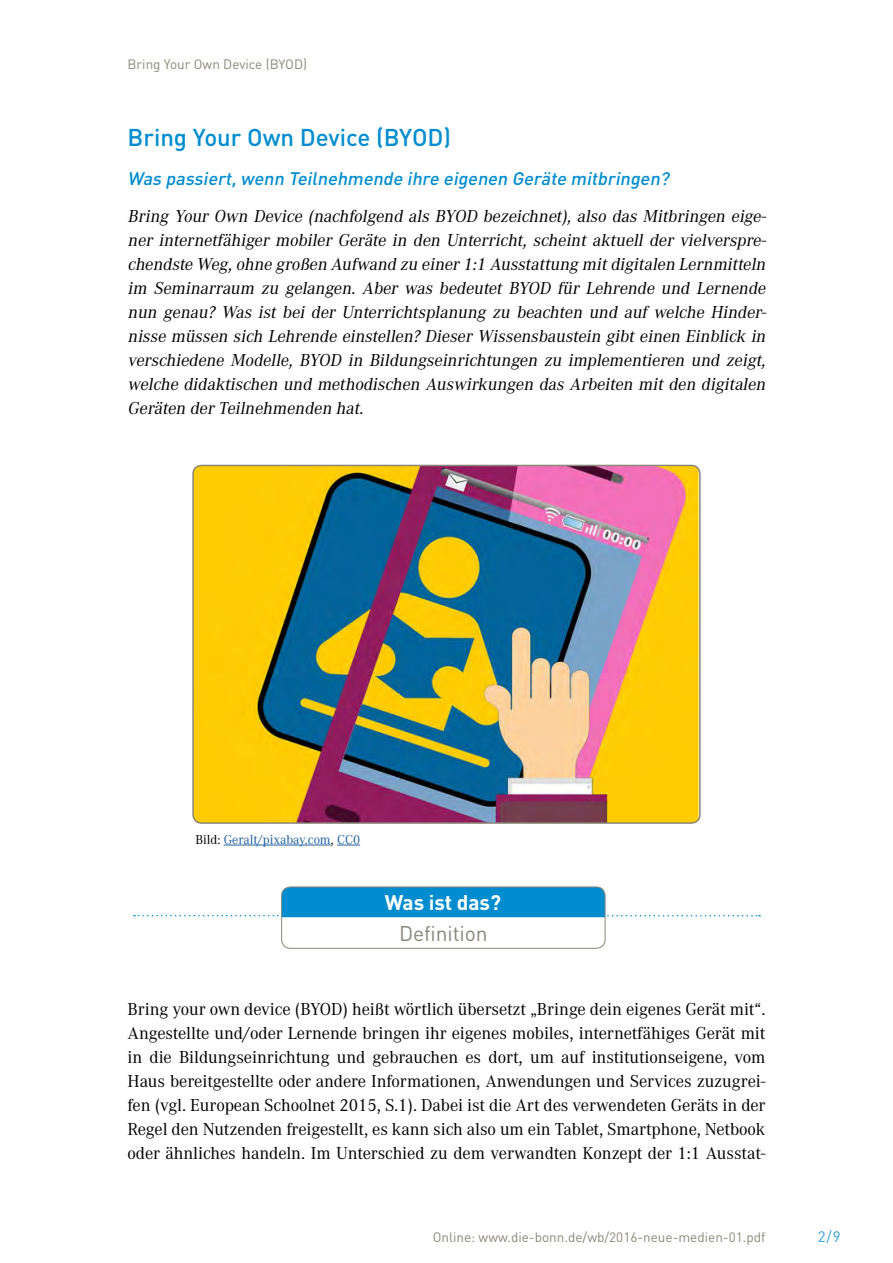
<style>
.page{position:relative;width:893px;height:1263px;background:#fff}
.page>*{position:absolute;margin:0;border:0;box-sizing:border-box;transform-origin:0 0}
.t1{font:500 24px "DIN Pro";color:#008dd0}
.t2{font:700 21px "DIN Pro";letter-spacing:-.005em;color:#fff}
.t3{font:21px "DIN Pro";letter-spacing:-.005em;color:#8a867a}
.t4{font:italic 18px/24px "Corporate A";letter-spacing:-.005em;color:#000;text-align:justify}
.t5{font:18px/24px "Corporate A";letter-spacing:-.005em;color:#000;text-align:justify}
.t6{font:italic 500 18px "DIN Pro";color:#008dd0}
.t7{font:15px "DIN Pro";color:#309dd7}
.t8{font:13.5px "DIN Pro";color:#8a867a}
.t9{font:13.5px "Corporate A";letter-spacing:-.005em;color:#215e9e}
.s1{color:#000}
</style>
<div class="page">
<hr style="left:224px;top:845px;width:107px;height:1px;background:#215e9e">
<svg style="left:337px;top:845px;width:23px;height:1px"></svg>
<img style="left:193px;top:465px;width:505px;height:356px">
<div style="left:192px;top:465px;width:509px;height:359px;border:2px solid #8a867a;border-radius:9px"></div>
<div style="left:281px;top:886px;width:324px;height:63px;border:1px solid #8a867a;border-radius:9px"></div>
<svg style="left:134px;top:887px;width:626px;height:30px"></svg>
<p class="t8" style="left:128px;top:53px;width:181px">Bring Your Own Device (BYOD)</p>
<h1 class="t1" style="left:128px;top:118px;width:325px">Bring Your Own Device (BYOD)</h1>
<p class="t6" style="left:128px;top:164px;width:547px">Was passiert,wenn Teilnehmende ihre eigenen Geräte mitbringen?</p>
<p class="t4" style="left:128px;top:205px;width:643px">Bring Your Own Device (nachfolgend als BYOD bezeichnet), also das Mitbringen eige&shy;ner internetfähiger mobiler Geräte in den Unterricht, scheint aktuell der vielverspre&shy;chendste Weg,ohne großen Aufwand zu einer1:1 Ausstattung mitdigitalen Lernmitteln im Seminarraum zu gelangen. Aber was bedeutet BYOD für Lehrende und Lernende nun genau? Was ist bei der Unterrichtsplanung zu beachten und auf welche Hinder&shy;nisse müssen sich Lehrende einstellen? Dieser Wissensbaustein gibt einen Einblick in verschiedene Modelle, BYOD in Bildungseinrichtungen zu implementieren und zeigt, welche didaktischen und methodischen Auswirkungen das Arbeiten mit den digitalen Geräten derTeilnehmenden hat.</p>
<p class="t9" style="left:196px;top:832px;width:166px"><span class="s1">Bild:</span> Geralt/pixabay.com<span class="s1">,</span> CC0</p>
<p class="t2" style="left:385px;top:885px;width:118px">Was ist das?</p>
<p class="t3" style="left:399px;top:916px;width:90px">Definition</p>
<p class="t5" style="left:128px;top:997px;width:639px">Bring your own device (BYOD) heißt wörtlich übersetzt „Bringe dein eigenes Gerät mit“.<br>Angestellte und/oder Lernende bringen ihr eigenes mobiles, internetfähiges Gerät mit in die Bildungseinrichtung und gebrauchen es dort, um auf institutionseigene, vom Haus bereitgestellte oder andere Informationen, Anwendungen und Services zuzugrei&shy;fen (vgl. European Schoolnet 2015, S.1). Dabei ist die Art des verwendeten Geräts in der Regel den Nutzenden freigestellt, es kann sich also um ein Tablet, Smartphone, Netbook oder ähnliches handeln. Im Unterschied zu dem verwandten Konzept der 1:1 Ausstat-</p>
<p class="t8" style="left:433px;top:1227px;width:334px">Online: www.die-bonn.de/wb/2016-neue-medien-01.pdf</p>
<p class="t7" style="left:818px;top:1225px;width:24px">2/9</p>
</div>
